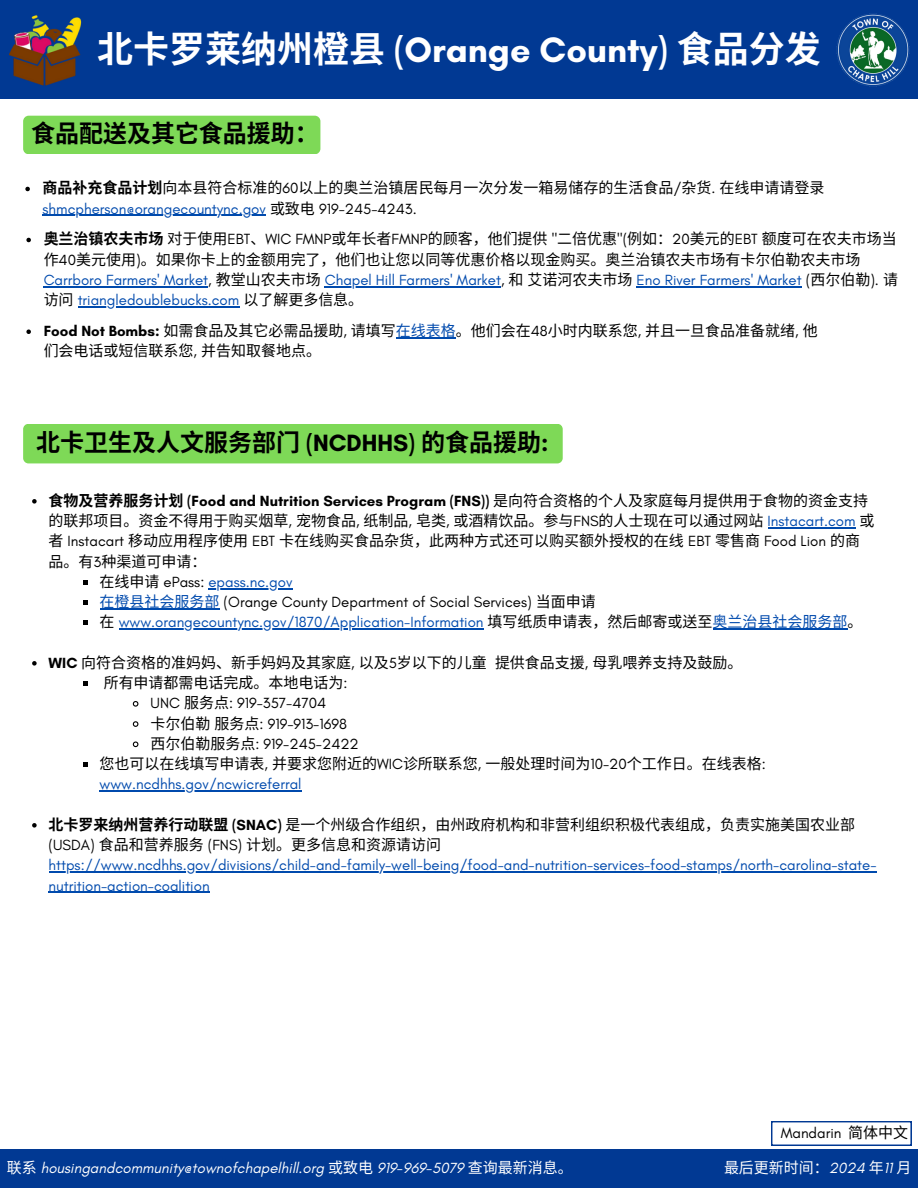
<style>
.page{position:relative;width:918px;height:1188px;background:#fff}
.page>*{position:absolute;margin:0;border:0;box-sizing:border-box;transform-origin:0 0}
.t1{font:700 36px "Glacial Indifference";color:#fff}
.t2{font:700 24px "Noto Sans CJ Ksc";color:#000}
.t3{font:15px/20.2px "Noto Sans CJ Ksc";color:#000}
.t4{font:15px/20.2px "Glacial Indifference";color:#004aad}
.t5{font:15px "Glacial Indifference";color:#000}
.t6{font:italic 15px "Glacial Indifference";color:#fff}
.t7{font:15px "Noto Sans CJ Ksc";color:#fff}
.s1{font-family:"Noto Sans CJ Ksc"}
.s2{font-weight:700}
.s3{font-family:"Glacial Indifference"}
.s4{font-family:"Noto Sans CJ Ksc";color:#000}
.s5{color:#000}
.s6{font-family:"Glacial Indifference";font-weight:700}
.s7{color:#004aad}
.s8{font-family:"Glacial Indifference";color:#004aad}
.s9{font-family:"Noto Sans CJ Ksc";color:#004aad}
.s10{font-family:"Noto Sans CJ Ksc";font-style:normal}
.s11{font-family:"Glacial Indifference";font-style:italic}
</style>
<div class="page">
<div style="left:23px;top:424px;width:540px;height:39px;background:#7ed957;border-radius:5px"></div>
<svg style="left:32px;top:499px;width:5px;height:5px"></svg>
<hr style="left:768px;top:527px;width:88px;height:1px;background:#004aad">
<svg style="left:83px;top:580px;width:4px;height:5px"></svg>
<hr style="left:208px;top:588px;width:70px;height:1px;background:#004aad">
<svg style="left:278px;top:588px;width:14px;height:1px"></svg>
<svg style="left:83px;top:600px;width:4px;height:5px"></svg>
<hr style="left:100px;top:608px;width:120px;height:1px;background:#004aad">
<svg style="left:83px;top:621px;width:4px;height:4px"></svg>
<hr style="left:119px;top:628px;width:365px;height:2px;background:#004aad">
<hr style="left:713px;top:628px;width:135px;height:2px;background:#004aad">
<svg style="left:32px;top:661px;width:5px;height:5px"></svg>
<svg style="left:83px;top:681px;width:4px;height:5px"></svg>
<svg style="left:132px;top:701px;width:7px;height:6px"></svg>
<svg style="left:132px;top:721px;width:7px;height:6px"></svg>
<svg style="left:132px;top:741px;width:7px;height:7px"></svg>
<svg style="left:83px;top:762px;width:4px;height:5px"></svg>
<hr style="left:100px;top:790px;width:202px;height:2px;background:#004aad">
<svg style="left:32px;top:823px;width:5px;height:5px"></svg>
<hr style="left:49px;top:871px;width:828px;height:2px;background:#004aad">
<hr style="left:49px;top:892px;width:161px;height:1px;background:#004aad">
<div style="left:0;top:1149px;width:918px;height:39px;background:#013993"></div>
<div style="left:0;top:0;width:918px;height:99px;background:#013993"></div>
<img style="left:9px;top:15px;width:73px;height:71px">
<img style="left:836px;top:13px;width:73px;height:74px">
<svg style="left:771px;top:1121px;width:141px;height:25px"></svg>
<div style="left:23px;top:116px;width:297px;height:38px;background:#7ed957;border-radius:6px"></div>
<svg style="left:26px;top:329px;width:5px;height:5px"></svg>
<hr style="left:396px;top:337px;width:60px;height:1px;background:#004aad">
<svg style="left:25px;top:187px;width:5px;height:4px"></svg>
<hr style="left:43px;top:215px;width:223px;height:1px;background:#004aad">
<svg style="left:26px;top:238px;width:5px;height:4px"></svg>
<hr style="left:44px;top:286px;width:164px;height:1px;background:#004aad">
<hr style="left:325px;top:286px;width:176px;height:1px;background:#004aad">
<hr style="left:637px;top:286px;width:165px;height:1px;background:#004aad">
<hr style="left:78px;top:306px;width:161px;height:1px;background:#004aad">
<p class="t1" style="left:97px;top:28px;width:725px"><span class="s1">北卡罗莱纳州橙县</span> (Orange County) <span class="s1">食品分发</span></p>
<p class="t2" style="left:31px;top:114px;width:289px">食品配送及其它食品援助：</p>
<p class="t3" style="left:43px;top:177px;width:783px"><span class="s2">商品补充食品计划</span>向本县符合标准的<span class="s3">60</span>以上的奥兰治镇居民每月一次分发一箱易储存的生活食品<span class="s3">/</span>杂货<span class="s3">.</span> 在线申请请登录</p>
<p class="t4" style="left:43px;top:198px;width:376px">shmcpherson@orangecountync.gov <span class="s4">或致电</span> <span class="s5">919-245-4243.</span></p>
<p class="t3" style="left:44px;top:228px;width:855px"><span class="s2">奥兰治镇农夫市场</span>对于使用<span class="s3">EBT</span>、<span class="s3">WIC FMNP</span>或年长者<span class="s3">FMNP</span>的顾客，他们提供 <span class="s3">"</span>二倍优惠<span class="s3">"(</span>例如：<span class="s3">20</span>美元的<span class="s3">EBT</span> 额度可在农夫市场当作<span class="s3">40</span>美元使用<span class="s3">)</span>。如果你卡上的金额用完了，他们也让您以同等优惠价格以现金购买。奥兰治镇农夫市场有卡尔伯勒农夫市场</p>
<p class="t4" style="left:44px;top:270px;width:856px">Carrboro Farmers' Market<span class="s5">,</span> <span class="s4">教堂山农夫市场</span> Chapel Hill Farmers' Market<span class="s5">,</span> <span class="s4">和艾诺河农夫市场</span> Eno River Farmers' Market <span class="s5">(</span><span class="s4">西尔伯勒</span><span class="s5">).</span> <span class="s4">请访问</span> triangledoublebucks.com <span class="s4">以了解更多信息。</span></p>
<p class="t3" style="left:44px;top:320px;width:776px"><span class="s6">Food Not Bombs:</span> 如需食品及其它必需品援助<span class="s3">,</span> 请填写<span class="s7">在线表格</span>。他们会在<span class="s3">48</span>小时内联系您<span class="s3">,</span> 并且一旦食品准备就绪<span class="s3">,</span> 他们会电话或短信联系您<span class="s3">,</span> 并告知取餐地点。</p>
<p class="t2" style="left:36px;top:423px;width:514px">北卡卫生及人文服务部门 <span class="s3">(NCDHHS)</span> 的食品援助<span class="s3">:</span></p>
<h1 class="t3" style="left:49px;top:489px;width:827px"><span class="s2">食物及营养服务计划</span> <span class="s6">(Food and Nutrition Services Program (FNS))</span> 是向符合资格的个人及家庭每月提供用于食物的资金支持的联邦项目。资金不得用于购买烟草<span class="s3">,</span> 宠物食品<span class="s3">,</span> 纸制品<span class="s3">,</span> 皂类<span class="s3">,</span> 或酒精饮品。参与<span class="s3">FNS</span>的人士现在可以通过网站 <span class="s8">Instacart.com</span> 或者 <span class="s3">Instacart</span> 移动应用程序使用 <span class="s3">EBT</span> 卡在线购买食品杂货，此两种方式还可以购买额外授权的在线 <span class="s3">EBT</span> 零售商 <span class="s3">Food Lion</span> 的商品。有<span class="s3">3</span>种渠道可申请：</h1>
<p class="t4" style="left:100px;top:571px;width:194px"><span class="s4">在线申请</span> <span class="s5">ePass:</span> epass.nc.gov</p>
<h3 class="t5" style="left:100px;top:593px;width:498px"><span class="s9">在橙县社会服务部</span> (Orange County Department of Social Services) <span class="s1">当面申请</span></h3>
<p class="t4" style="left:100px;top:612px;width:764px"><span class="s4">在</span> www.orangecountync.gov/1870/Application-Information <span class="s4">填写纸质申请表，然后邮寄或送至</span><span class="s1">奥兰治县社会服务部</span><span class="s4">。</span></p>
<p class="t3" style="left:49px;top:651px;width:695px"><span class="s6">WIC</span> 向符合资格的准妈妈、新手妈妈及其家庭<span class="s3">,</span> 以及<span class="s3">5</span>岁以下的儿童提供食品支援<span class="s3">,</span> 母乳喂养支持及鼓励。</p>
<p class="t3" style="left:104px;top:672px;width:245px">所有申请都需电话完成。本地电话为<span class="s3">:</span></p>
<h2 class="t5" style="left:151px;top:694px;width:177px">UNC <span class="s1">服务点</span>: 919-357-4704</h2>
<p class="t5" style="left:151px;top:714px;width:198px"><span class="s1">卡尔伯勒服务点</span>: 919-913-1698</p>
<p class="t5" style="left:151px;top:735px;width:210px"><span class="s1">西尔伯勒服务点</span>: 919-245-2422</p>
<p class="t3" style="left:100px;top:753px;width:668px">您也可以在线填写申请表<span class="s3">,</span> 并要求您附近的<span class="s3">WIC</span>诊所联系您<span class="s3">,</span> 一般处理时间为<span class="s3">10-20</span>个工作日。在线表格<span class="s3">:</span></p>
<p class="t4" style="left:100px;top:774px;width:204px">www.ncdhhs.gov/ncwicreferral</p>
<p class="t3" style="left:49px;top:813px;width:808px"><span class="s2">北卡罗来纳州营养行动联盟</span> <span class="s6">(SNAC)</span> 是一个州级合作组织，由州政府机构和非营利组织积极代表组成，负责实施美国农业部<span class="s3">(USDA)</span> 食品和营养服务 <span class="s3">(FNS)</span> 计划。更多信息和资源请访问</p>
<p class="t4" style="left:49px;top:855px;width:829px">https://www.ncdhhs.gov/divisions/child-and-family-well-being/food-and-nutrition-services-food-stamps/north-carolina-state&shy;nutrition-action-coalition</p>
<p class="t5" style="left:781px;top:1124px;width:128px">Mandarin <span class="s1">简体中文</span></p>
<p class="t6" style="left:7px;top:1159px;width:568px"><span class="s10">联系</span> housingandcommunity@townofchapelhill.org <span class="s10">或致电</span> 919-969-5079 <span class="s10">查询最新消息。</span></p>
<p class="t7" style="left:724px;top:1156px;width:186px">最后更新时间：<span class="s11">2024</span> 年<span class="s11">11</span> 月</p>
</div>
